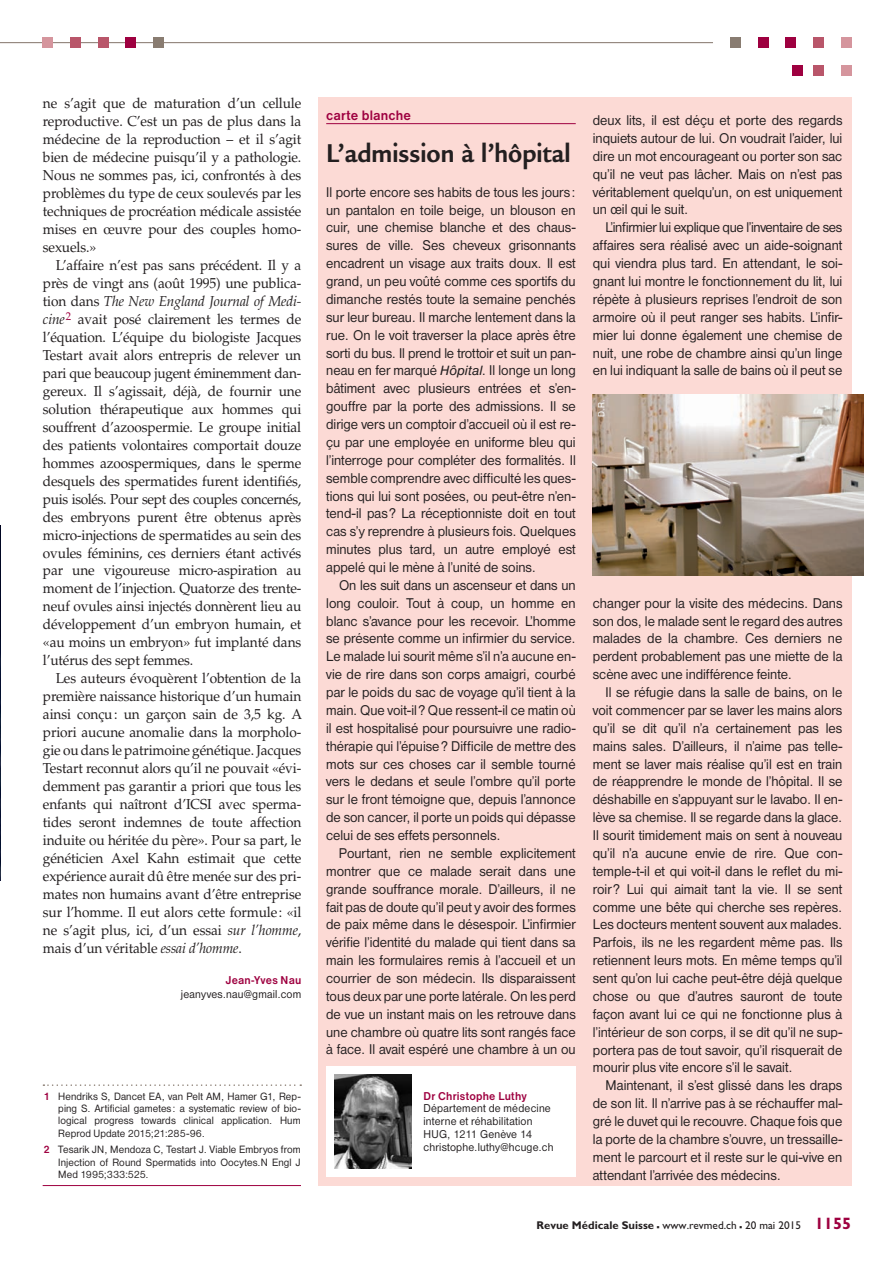
<style>
.page{position:relative;width:894px;height:1264px;background:#fff}
.page>*{position:absolute;margin:0;border:0;box-sizing:border-box;transform-origin:0 0}
.t1{font:700 28.05px "Legacy Sans";color:#231f20;scale:.91 1}
.t2{font:14.7px/17.9px "Nimbus Sans D";color:#231f20;text-align:justify;scale:.95 1}
.t3{font:14.4px/18px "Palatino";letter-spacing:-.01em;color:#231f20;text-align:justify;scale:.95 1}
.t4{font:700 14.1px "Nimbus Sans D";letter-spacing:.01em;color:#9e0040;scale:.95 1}
.t5{font:11.85px/12.8px "Nimbus Sans D";letter-spacing:.015em;color:#231f20;scale:.95 1}
.t6{font:700 11.85px "Nimbus Sans D";letter-spacing:.02em;color:#9e0040;scale:.95 1}
.t7{font:11.25px "Gill Sans";color:#231f20}
.t8{font:10.95px/12.3px "Nimbus Sans D";letter-spacing:.01em;color:#231f20;text-align:justify;scale:.95 1}
.t9{font:9.45px "Nimbus Sans D";color:#fff;scale:.95 1}
.s1{font-style:italic}
.s2{font-weight:700;color:#9e0040}
.s3{font-style:italic;font-size:13.95px}
.s4{font-weight:700}
.s5{font-weight:700;font-size:16.5px}
.s6{font-weight:700;font-size:16.5px;color:#9e0040}
</style>
<div class="page">
<svg style="left:43px;top:1084px;width:258px;height:1px"></svg>
<hr style="left:0;top:42px;width:712px;height:1px;background:#897c71">
<div style="left:43px;top:37px;width:10px;height:11px;background:#d5959d"></div>
<div style="left:70px;top:37px;width:11px;height:11px;background:#b9566a"></div>
<div style="left:98px;top:37px;width:11px;height:11px;background:#b9566a"></div>
<div style="left:126px;top:37px;width:10px;height:11px;background:#9e0040"></div>
<div style="left:153px;top:37px;width:11px;height:11px;background:#897c71"></div>
<div style="left:729px;top:37px;width:11px;height:11px;background:#897c71"></div>
<div style="left:757px;top:37px;width:11px;height:11px;background:#9e0040"></div>
<div style="left:785px;top:37px;width:10px;height:11px;background:#9e0040"></div>
<div style="left:812px;top:37px;width:11px;height:11px;background:#b9566a"></div>
<div style="left:840px;top:37px;width:10px;height:11px;background:#d5959d"></div>
<div style="left:812px;top:65px;width:11px;height:11px;background:#b9566a"></div>
<div style="left:840px;top:65px;width:10px;height:11px;background:#d5959d"></div>
<div style="left:791px;top:65px;width:11px;height:11px;background:#9e0040"></div>
<hr style="left:43px;top:1184px;width:258px;height:1px;background:#9e0040">
<div style="left:318px;top:97px;width:532px;height:1088px;background:#fcdad5"></div>
<hr style="left:326px;top:123px;width:249px;height:1px;background:#9e0040">
<div style="left:326px;top:1066px;width:249px;height:110px;background:#fff"></div>
<img style="left:334px;top:1074px;width:77px;height:94px">
<img style="left:592px;top:394px;width:271px;height:181px">
<img style="left:0;top:525px;width:1px;height:355px">
<p class="t3" style="left:43px;top:94px;width:273px">ne s’agit que de maturation d’un cellule reproductive. C’est un pas de plus dans la médecine de la reproduction – et il s’agit bien de médecine puisqu’il y a pathologie.<br>Nous ne sommes pas, ici, confrontés à des problèmes du type de ceux soulevés par les techniques de procréation médicale assistée mises en œuvre pour des couples homo&shy;sexuels.»</p>
<p class="t3" style="left:43px;top:256px;width:273px;text-indent:13px">L’affaire n’est pas sans précédent. Il y a près de vingt ans (août 1995) une publica&shy;tion dans <span class="s1">The New England Journal of Medi&shy;cine</span><sup>2</sup> avait posé clairement les termes de l’équation. L’équipe du biologiste Jacques Testart avait alors entrepris de relever un pari que beaucoup jugent éminemment dan&shy;gereux. Il s’agissait, déjà, de fournir une solution thérapeutique aux hommes qui souffrent d’azoospermie. Le groupe initial des patients volontaires comportait douze hommes azoospermiques, dans le sperme desquels des spermatides furent identifiés, puis isolés. Pour sept des couples concernés, des embryons purent être obtenus après micro-injections de spermatides au sein des ovules féminins, ces derniers étant activés par une vigoureuse micro-aspiration au moment de l’injection. Quatorze des trente&shy;neuf ovules ainsi injectés donnèrent lieu au développement d’un embryon humain, et «au moins un embryon» fut implanté dans l’utérus des sept femmes.</p>
<p class="t3" style="left:43px;top:669px;width:274px;text-indent:13px">Les auteurs évoquèrent l’obtention de la première naissance historique d’un humain ainsi conçu: un garçon sain de 3,5 kg. A priori aucune anomalie dans la morpholo&shy;gie ou dans le patrimoine génétique. Jacques Testart reconnut alors qu’il ne pouvait «évi&shy;demment pas garantir a priori que tous les enfants qui naîtront d’ICSI avec sperma&shy;tides seront indemnes de toute affection induite ou héritée du père». Pour sa part, le généticien Axel Kahn estimait que cette expérience aurait dû être menée sur des pri&shy;mates non humains avant d’être entreprise sur l’homme. Il eut alors cette formule: «il ne s’agit plus, ici, d’un essai <span class="s1">sur l’homme</span>, mais d’un véritable <span class="s1">essai d’homme</span>.</p>
<p class="t6" style="left:226px;top:973px;width:81px">Jean-Yves Nau</p>
<p class="t5" style="left:181px;top:987px;width:128px">jeanyves.nau@gmail.com</p>
<p class="t8" style="left:58px;top:1089px;width:256px;text-indent:-15px"><span class="s2">1</span> Hendriks S, Dancet EA, van Pelt AM, Hamer G1, Rep&shy;ping S. Artificial gametes: a systematic review of bio&shy;logical progress towards clinical application. Hum Reprod Update 2015;21:285-96.</p>
<p class="t8" style="left:58px;top:1142px;width:256px;text-indent:-15px"><span class="s2">2</span> Tesarik JN, Mendoza C, Testart J. Viable Embryos from Injection of Round Spermatids into Oocytes.N Engl J Med 1995;333:525.</p>
<p class="t4" style="left:326px;top:107px;width:91px">carte blanche</p>
<h1 class="t1" style="left:326px;top:137px;width:270px">L’admission à l’hôpital</h1>
<p class="t2" style="left:326px;top:183px;width:264px">Il porte encore ses habits de tous les jours: un pantalon en toile beige, un blouson en cuir, une chemise blanche et des chaus&shy;sures de ville. Ses cheveux grisonnants encadrent un visage aux traits doux. Il est grand, un peu voûté comme ces sportifs du dimanche restés toute la semaine penchés sur leur bureau. Il marche lentement dans la rue. On le voit traverser la place après être sorti du bus. Il prend le trottoir et suit un pan&shy;neau en fer marqué <span class="s3">Hôpital</span>. Il longe un long bâtiment avec plusieurs entrées et s’en&shy;gouffre par la porte des admissions. Il se dirige vers un comptoir d’accueil où il est re&shy;çu par une employée en uniforme bleu qui l’interroge pour compléter des formalités. Il semble comprendre avec difficulté les ques&shy;tions qui lui sont posées, ou peut-être n’en&shy;tend-il pas? La réceptionniste doit en tout cas s’y reprendre à plusieurs fois. Quelques minutes plus tard, un autre employé est appelé qui le mène à l’unité de soins.</p>
<p class="t2" style="left:326px;top:575px;width:264px;text-indent:13px">On les suit dans un ascenseur et dans un long couloir. Tout à coup, un homme en blanc s’avance pour les recevoir. L’homme se présente comme un infirmier du service.<br>Le malade lui sourit même s’il n’a aucune en&shy;vie de rire dans son corps amaigri, courbé par le poids du sac de voyage qu’il tient à la main. Que voit-il? Que ressent-il ce matin où il est hospitalisé pour poursuivre une radio&shy;thérapie qui l’épuise? Difficile de mettre des mots sur ces choses car il semble tourné vers le dedans et seule l’ombre qu’il porte sur le front témoigne que, depuis l’annonce de son cancer, il porte un poids qui dépasse celui de ses effets personnels.</p>
<p class="t2" style="left:326px;top:843px;width:264px;text-indent:13px">Pourtant, rien ne semble explicitement montrer que ce malade serait dans une grande souffrance morale. D’ailleurs, il ne fait pas de doute qu’il peut y avoir des formes de paix même dans le désespoir. L’infirmier vérifie l’identité du malade qui tient dans sa main les formulaires remis à l’accueil et un courrier de son médecin. Ils disparaissent tous deux par une porte latérale. On les perd de vue un instant mais on les retrouve dans une chambre où quatre lits sont rangés face à face. Il avait espéré une chambre à un ou</p>
<p class="t6" style="left:423px;top:1088px;width:110px">Dr Christophe Luthy</p>
<p class="t5" style="left:423px;top:1101px;width:138px">Département de médecine interne et réhabilitation<br>HUG, 1211 Genève 14 christophe.luthy@hcuge.ch</p>
<p class="t2" style="left:592px;top:111px;width:264px">deux lits, il est déçu et porte des regards inquiets autour de lui. On voudrait l’aider, lui dire un mot encourageant ou porter son sac qu’il ne veut pas lâcher. Mais on n’est pas véritablement quelqu’un, on est uniquement un œil qui le suit.</p>
<p class="t2" style="left:592px;top:218px;width:264px;text-indent:13px">L’infirmier lui explique que l’inventaire de ses affaires sera réalisé avec un aide-soignant qui viendra plus tard. En attendant, le soi&shy;gnant lui montre le fonctionnement du lit, lui répète à plusieurs reprises l’endroit de son armoire où il peut ranger ses habits. L’infir&shy;mier lui donne également une chemise de nuit, une robe de chambre ainsi qu’un linge en lui indiquant la salle de bains où il peut se</p>
<p class="t9" style="left:595px;top:417px;width:20px;rotate:-90deg">D.R.</p>
<p class="t2" style="left:592px;top:593px;width:264px">changer pour la visite des médecins. Dans son dos, le malade sent le regard des autres malades de la chambre. Ces derniers ne perdent probablement pas une miette de la scène avec une indifférence feinte.</p>
<p class="t2" style="left:592px;top:683px;width:264px;text-indent:13px">Il se réfugie dans la salle de bains, on le voit commencer par se laver les mains alors qu’il se dit qu’il n’a certainement pas les mains sales. D’ailleurs, il n’aime pas telle&shy;ment se laver mais réalise qu’il est en train de réapprendre le monde de l’hôpital. Il se déshabille en s’appuyant sur le lavabo. Il en&shy;lève sa chemise. Il se regarde dans la glace.<br>Il sourit timidement mais on sent à nouveau qu’il n’a aucune envie de rire. Que con&shy;temple-t-il et qui voit-il dans le reflet du mi&shy;roir? Lui qui aimait tant la vie. Il se sent comme une bête qui cherche ses repères.<br>Les docteurs mentent souvent aux malades.<br>Parfois, ils ne les regardent même pas. Ils retiennent leurs mots. En même temps qu’il sent qu’on lui cache peut-être déjà quelque chose ou que d’autres sauront de toute façon avant lui ce qui ne fonctionne plus à l’intérieur de son corps, il se dit qu’il ne sup&shy;portera pas de tout savoir, qu’il risquerait de mourir plus vite encore s’il le savait.</p>
<p class="t2" style="left:592px;top:1075px;width:264px;text-indent:13px">Maintenant, il s’est glissé dans les draps de son lit. Il n’arrive pas à se réchauffer mal&shy;gré le duvet qui le recouvre. Chaque fois que la porte de la chambre s’ouvre, un tressaille&shy;ment le parcourt et il reste sur le qui-vive en attendant l’arrivée des médecins.</p>
<p class="t7" style="left:536px;top:1218px;width:316px"><span class="s4">Revue Médicale Suisse</span> <span class="s5">–</span> www.revmed.ch <span class="s5">–</span> 20 mai 2015 <span class="s6">1155</span></p>
</div>
